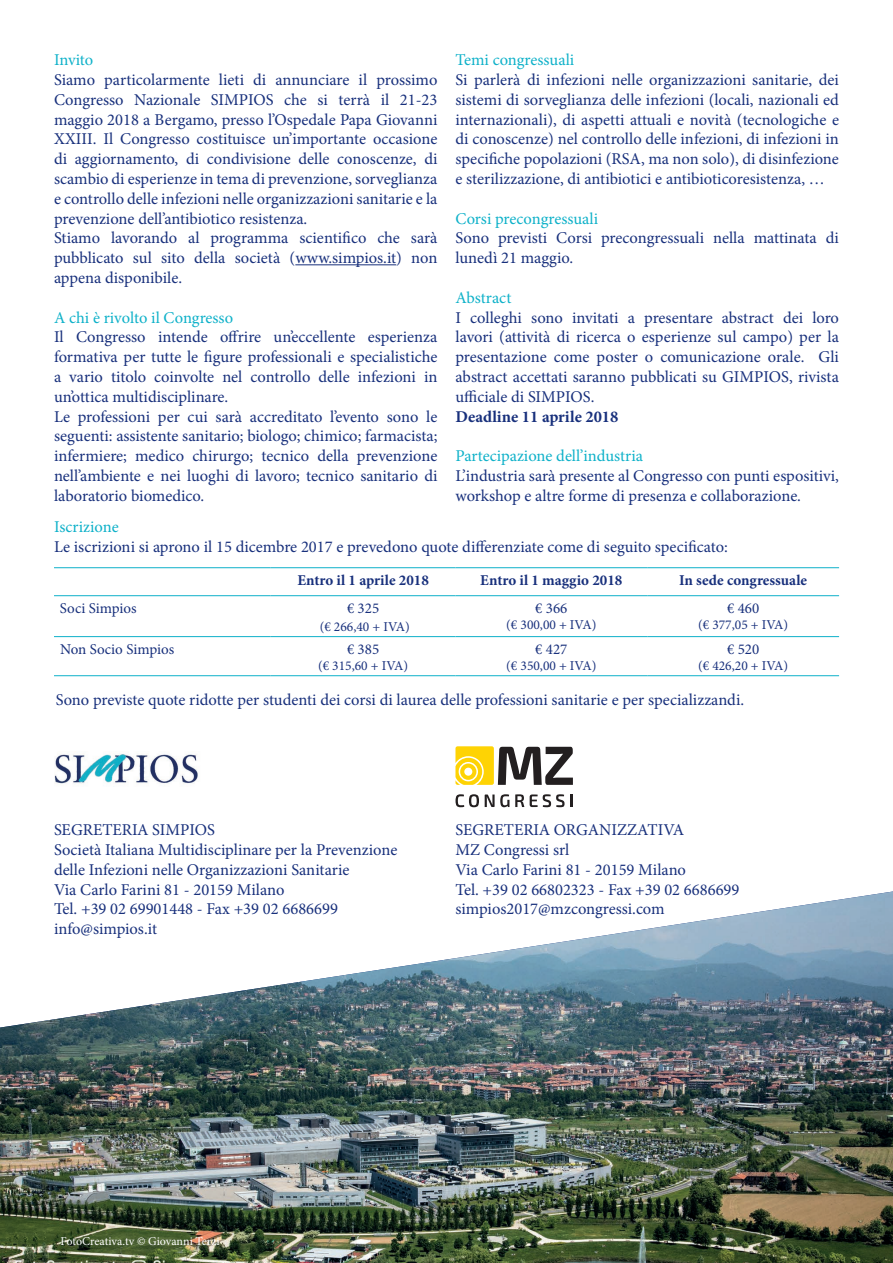
<style>
.page{position:relative;width:893px;height:1263px;background:#fff}
.page>*{position:absolute;margin:0;border:0;box-sizing:border-box;transform-origin:0 0}
.t1{font:16.5px/19.8px "Minion Pro";color:#18307c}
.t2{font:16.5px "Minion Pro";color:#0eb1c9}
.t3{font:700 16.5px "Minion Pro";color:#18307c}
.t4{font:700 15px "Minion Pro";color:#18307c}
.t5{font:15px "Minion Pro";color:#18307c}
.t6{font:13.5px "Minion Pro";color:#18307c}
.t7{font:12px "Minion Pro";color:#fff}
</style>
<div class="page">
<hr style="left:295px;top:264px;width:101px;height:1px;background:#18307c">
<hr style="left:54px;top:567px;width:217px;height:1px;background:#0eb1c9">
<hr style="left:271px;top:567px;width:184px;height:1px;background:#0eb1c9">
<hr style="left:455px;top:567px;width:192px;height:1px;background:#0eb1c9">
<hr style="left:647px;top:567px;width:192px;height:1px;background:#0eb1c9">
<hr style="left:54px;top:595px;width:217px;height:1px;background:#0eb1c9">
<hr style="left:271px;top:595px;width:184px;height:1px;background:#0eb1c9">
<hr style="left:455px;top:595px;width:192px;height:1px;background:#0eb1c9">
<hr style="left:647px;top:595px;width:192px;height:1px;background:#0eb1c9">
<hr style="left:54px;top:636px;width:217px;height:1px;background:#0eb1c9">
<hr style="left:271px;top:636px;width:184px;height:1px;background:#0eb1c9">
<hr style="left:455px;top:636px;width:192px;height:1px;background:#0eb1c9">
<hr style="left:647px;top:636px;width:192px;height:1px;background:#0eb1c9">
<hr style="left:54px;top:675px;width:217px;height:1px;background:#0eb1c9">
<hr style="left:271px;top:675px;width:184px;height:1px;background:#0eb1c9">
<hr style="left:455px;top:675px;width:192px;height:1px;background:#0eb1c9">
<hr style="left:647px;top:675px;width:192px;height:1px;background:#0eb1c9">
<svg style="left:455px;top:794px;width:24px;height:13px"></svg>
<svg style="left:485px;top:794px;width:24px;height:13px"></svg>
<svg style="left:515px;top:794px;width:9px;height:13px"></svg>
<svg style="left:530px;top:794px;width:34px;height:13px"></svg>
<svg style="left:570px;top:794px;width:2px;height:13px"></svg>
<svg style="left:455px;top:746px;width:118px;height:39px"></svg>
<img style="left:54px;top:754px;width:144px;height:30px">
<img style="left:0;top:891px;width:893px;height:372px">
<p class="t2" style="left:54px;top:49px;width:41px">Invito</p>
<p class="t1" style="left:54px;top:70px;width:385px">Siamo particolarmente lieti di annunciare il prossimo Congresso Nazionale SIMPIOS che si terrà il 21-23 maggio 2018 a Bergamo, presso l’Ospedale Papa Giovanni XXIII. Il Congresso costituisce un’importante occasione di aggiornamento, di condivisione delle conoscenze, di scambio di esperienze in tema di prevenzione, sorveglianza e controllo delle infezioni nelle organizzazioni sanitarie e la prevenzione dell’antibiotico resistenza.<br>Stiamo lavorando al programma scientifico che sarà pubblicato sul sito della società (www.simpios.it) non appena disponibile.</p>
<p class="t2" style="left:54px;top:306px;width:181px">A chi è rivolto il Congresso</p>
<p class="t1" style="left:54px;top:327px;width:385px">Il Congresso intende offrire un’eccellente esperienza formativa per tutte le figure professionali e specialistiche a vario titolo coinvolte nel controllo delle infezioni in un’ottica multidisciplinare.<br>Le professioni per cui sarà accreditato l’evento sono le seguenti: assistente sanitario; biologo; chimico; farmacista; infermiere; medico chirurgo; tecnico della prevenzione nell’ambiente e nei luoghi di lavoro; tecnico sanitario di laboratorio biomedico.</p>
<p class="t2" style="left:455px;top:49px;width:120px">Temi congressuali</p>
<p class="t1" style="left:455px;top:70px;width:385px;text-align:justify">Si parlerà di infezioni nelle organizzazioni sanitarie, dei sistemi di sorveglianza delle infezioni (locali, nazionali ed internazionali), di aspetti attuali e novità (tecnologiche e di conoscenze) nel controllo delle infezioni, di infezioni in specifiche popolazioni (RSA, ma non solo), di disinfezione e sterilizzazione, di antibiotici e antibioticoresistenza, …</p>
<p class="t2" style="left:455px;top:207px;width:144px">Corsi precongressuali</p>
<p class="t1" style="left:455px;top:228px;width:385px">Sono previsti Corsi precongressuali nella mattinata di lunedì 21 maggio.</p>
<p class="t2" style="left:455px;top:286px;width:57px">Abstract</p>
<p class="t1" style="left:455px;top:307px;width:385px;text-align:justify">I colleghi sono invitati a presentare abstract dei loro lavori (attività di ricerca o esperienze sul campo) per la presentazione come poster o comunicazione orale. Gli abstract accettati saranno pubblicati su GIMPIOS, rivista ufficiale di SIMPIOS.</p>
<p class="t3" style="left:455px;top:405px;width:164px">Deadline 11 aprile 2018</p>
<p class="t2" style="left:455px;top:445px;width:189px">Partecipazione dell’industria</p>
<p class="t1" style="left:455px;top:466px;width:385px">L’industria sarà presente al Congresso con punti espositivi, workshop e altre forme di presenza e collaborazione.</p>
<p class="t2" style="left:54px;top:515px;width:66px">Iscrizione</p>
<p class="t1" style="left:54px;top:537px;width:675px">Le iscrizioni si aprono il 15 dicembre 2017 e prevedono quote differenziate come di seguito specificato:</p>
<p class="t4" style="left:297px;top:569px;width:133px">Entro il 1 aprile 2018</p>
<p class="t4" style="left:480px;top:569px;width:144px">Entro il 1 maggio 2018</p>
<p class="t4" style="left:679px;top:569px;width:130px">In sede congressuale</p>
<p class="t5" style="left:60px;top:598px;width:78px">Soci Simpios</p>
<p class="t5" style="left:347px;top:598px;width:34px">€ 325</p>
<p class="t6" style="left:320px;top:617px;width:92px">(€ 266,40 + IVA)</p>
<p class="t5" style="left:60px;top:639px;width:116px">Non Socio Simpios</p>
<p class="t5" style="left:347px;top:639px;width:34px">€ 385</p>
<p class="t6" style="left:318px;top:656px;width:92px">(€ 315,60 + IVA)</p>
<p class="t5" style="left:535px;top:598px;width:34px">€ 366</p>
<p class="t6" style="left:506px;top:615px;width:92px">(€ 300,00 + IVA)</p>
<p class="t5" style="left:535px;top:639px;width:34px">€ 427</p>
<p class="t6" style="left:506px;top:656px;width:92px">(€ 350,00 + IVA)</p>
<p class="t5" style="left:727px;top:598px;width:34px">€ 460</p>
<p class="t6" style="left:698px;top:615px;width:92px">(€ 377,05 + IVA)</p>
<p class="t5" style="left:727px;top:639px;width:34px">€ 520</p>
<p class="t6" style="left:698px;top:656px;width:92px">(€ 426,20 + IVA)</p>
<p class="t1" style="left:56px;top:690px;width:690px">Sono previste quote ridotte per studenti dei corsi di laurea delle professioni sanitarie e per specializzandi.</p>
<p class="t1" style="left:54px;top:820px;width:345px">SEGRETERIA SIMPIOS<br>Società Italiana Multidisciplinare per la Prevenzione delle Infezioni nelle Organizzazioni Sanitarie<br>Via Carlo Farini 81 - 20159 Milano<br>Tel. +39 02 69901448 - Fax +39 02 6686699 info@simpios.it</p>
<p class="t1" style="left:455px;top:820px;width:285px">SEGRETERIA ORGANIZZATIVA<br>MZ Congressi srl<br>Via Carlo Farini 81 - 20159 Milano<br>Tel. +39 02 66802323 - Fax +39 02 6686699 simpios2017@mzcongressi.com</p>
<p class="t7" style="left:60px;top:1233px;width:161px">FotoCreativa.tv © Giovanni Terzi</p>
</div>
